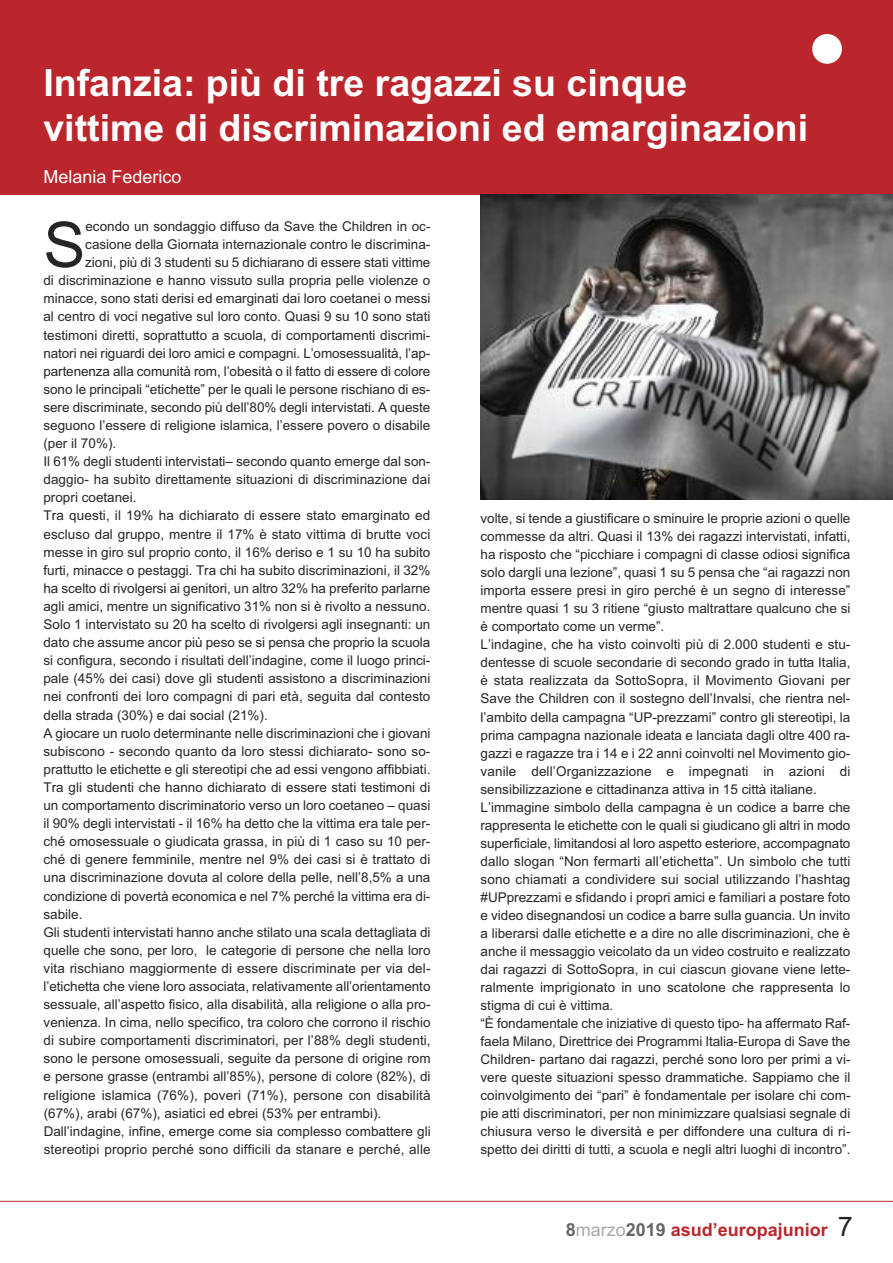
<style>
.page{position:relative;width:893px;height:1263px;background:#fff}
.page>*{position:absolute;margin:0;border:0;box-sizing:border-box;transform-origin:0 0}
.t1{font:62.85px "Arial";color:#272627}
.t2{font:700 37.5px/45px "Arial";color:#fff}
.t3{font:700 18px "Arial";color:#bb262c}
.t4{font:18px "Arial";color:#fff}
.t5{font:13.5px/18px "Arial";color:#272627}
.s1{color:#666}
.s2{font-weight:400;color:#a9a9a9}
.s3{font-weight:400;font-size:27px;color:#272627}
</style>
<div class="page">
<div style="left:0;top:0;width:893px;height:194px;background:#bb262c"></div>
<div style="left:812px;top:34px;width:30px;height:30px;background:#fff;border-radius:50%"></div>
<img style="left:480px;top:194px;width:413px;height:306px">
<hr style="left:0;top:1201px;width:893px;height:1px;background:#bb262c">
<h2 class="t2" style="left:43px;top:60px;width:766px">Infanzia: più di tre ragazzi su cinque vittime di discriminazioni ed emarginazioni</h2>
<h3 class="t4" style="left:43px;top:167px;width:140px">Melania Federico</h3>
<h1 class="t1" style="left:43px;top:208px;width:43px">S</h1>
<p class="t5" style="left:85px;top:217px;width:347px">econdo un sondaggio diffuso da Save the Children in oc-</p>
<p class="t5" style="left:85px;top:235px;width:347px">casione della Giornata internazionale contro le discrimina-</p>
<p class="t5" style="left:85px;top:253px;width:347px">zioni, più di 3 studenti su 5 dichiarano di essere stati vittime</p>
<p class="t5" style="left:43px;top:272px;width:388px">di discriminazione e hanno vissuto sulla propria pelle violenze o</p>
<p class="t5" style="left:43px;top:290px;width:388px">minacce, sono stati derisi ed emarginati dai loro coetanei o messi</p>
<p class="t5" style="left:43px;top:308px;width:388px">al centro di voci negative sul loro conto. Quasi 9 su 10 sono stati</p>
<p class="t5" style="left:43px;top:326px;width:388px">testimoni diretti, soprattutto a scuola, di comportamenti discrimi-</p>
<p class="t5" style="left:43px;top:344px;width:388px">natori nei riguardi dei loro amici e compagni. L’omosessualità, l’ap-</p>
<p class="t5" style="left:43px;top:362px;width:388px">partenenza alla comunità rom, l’obesità o il fatto di essere di colore</p>
<p class="t5" style="left:43px;top:380px;width:388px">sono le principali “etichette” per le quali le persone rischiano di es-</p>
<p class="t5" style="left:43px;top:398px;width:388px">sere discriminate, secondo più dell’80% degli intervistati. A queste</p>
<p class="t5" style="left:43px;top:416px;width:388px">seguono l’essere di religione islamica, l’essere povero o disabile</p>
<p class="t5" style="left:43px;top:434px;width:74px">(per il 70%).</p>
<p class="t5" style="left:43px;top:452px;width:388px">Il 61% degli studenti intervistati– secondo quanto emerge dal son-</p>
<p class="t5" style="left:43px;top:471px;width:388px">daggio- ha subìto direttamente situazioni di discriminazione dai</p>
<p class="t5" style="left:43px;top:489px;width:95px">propri coetanei.</p>
<p class="t5" style="left:43px;top:507px;width:388px">Tra questi, il 19% ha dichiarato di essere stato emarginato ed</p>
<p class="t5" style="left:43px;top:525px;width:388px">escluso dal gruppo, mentre il 17% è stato vittima di brutte voci</p>
<p class="t5" style="left:43px;top:543px;width:388px">messe in giro sul proprio conto, il 16% deriso e 1 su 10 ha subito</p>
<p class="t5" style="left:43px;top:561px;width:388px">furti, minacce o pestaggi. Tra chi ha subito discriminazioni, il 32%</p>
<p class="t5" style="left:43px;top:579px;width:388px">ha scelto di rivolgersi ai genitori, un altro 32% ha preferito parlarne</p>
<p class="t5" style="left:43px;top:597px;width:388px">agli amici, mentre un significativo 31% non si è rivolto a nessuno.</p>
<p class="t5" style="left:43px;top:615px;width:388px">Solo 1 intervistato su 20 ha scelto di rivolgersi agli insegnanti: un</p>
<p class="t5" style="left:43px;top:633px;width:388px">dato che assume ancor più peso se si pensa che proprio la scuola</p>
<p class="t5" style="left:43px;top:652px;width:388px">si configura, secondo i risultati dell’indagine, come il luogo princi-</p>
<p class="t5" style="left:43px;top:670px;width:388px">pale (45% dei casi) dove gli studenti assistono a discriminazioni</p>
<p class="t5" style="left:43px;top:688px;width:388px">nei confronti dei loro compagni di pari età, seguita dal contesto</p>
<p class="t5" style="left:43px;top:706px;width:226px">della strada (30%) e dai social (21%).</p>
<p class="t5" style="left:43px;top:724px;width:388px">A giocare un ruolo determinante nelle discriminazioni che i giovani</p>
<p class="t5" style="left:43px;top:742px;width:388px">subiscono - secondo quanto da loro stessi dichiarato- sono so-</p>
<p class="t5" style="left:43px;top:760px;width:388px">prattutto le etichette e gli stereotipi che ad essi vengono affibbiati.</p>
<p class="t5" style="left:43px;top:778px;width:388px">Tra gli studenti che hanno dichiarato di essere stati testimoni di</p>
<p class="t5" style="left:43px;top:796px;width:388px">un comportamento discriminatorio verso un loro coetaneo – quasi</p>
<p class="t5" style="left:43px;top:814px;width:388px">il 90% degli intervistati - il 16% ha detto che la vittima era tale per-</p>
<p class="t5" style="left:43px;top:832px;width:388px">ché omosessuale o giudicata grassa, in più di 1 caso su 10 per-</p>
<p class="t5" style="left:43px;top:851px;width:388px">ché di genere femminile, mentre nel 9% dei casi si è trattato di</p>
<p class="t5" style="left:43px;top:869px;width:388px">una discriminazione dovuta al colore della pelle, nell’8,5% a una</p>
<p class="t5" style="left:43px;top:887px;width:388px">condizione di povertà economica e nel 7% perché la vittima era di-</p>
<p class="t5" style="left:44px;top:905px;width:41px">sabile.</p>
<p class="t5" style="left:44px;top:923px;width:388px">Gli studenti intervistati hanno anche stilato una scala dettagliata di</p>
<p class="t5" style="left:44px;top:941px;width:388px">quelle che sono, per loro, le categorie di persone che nella loro</p>
<p class="t5" style="left:44px;top:959px;width:388px">vita rischiano maggiormente di essere discriminate per via del-</p>
<p class="t5" style="left:44px;top:977px;width:388px">l’etichetta che viene loro associata, relativamente all’orientamento</p>
<p class="t5" style="left:44px;top:995px;width:388px">sessuale, all’aspetto fisico, alla disabilità, alla religione o alla pro-</p>
<p class="t5" style="left:44px;top:1013px;width:388px">venienza. In cima, nello specifico, tra coloro che corrono il rischio</p>
<p class="t5" style="left:44px;top:1031px;width:388px">di subire comportamenti discriminatori, per l’88% degli studenti,</p>
<p class="t5" style="left:44px;top:1050px;width:388px">sono le persone omosessuali, seguite da persone di origine rom</p>
<p class="t5" style="left:44px;top:1068px;width:388px">e persone grasse (entrambi all’85%), persone di colore (82%), di</p>
<p class="t5" style="left:44px;top:1086px;width:388px">religione islamica (76%), poveri (71%), persone con disabilità</p>
<p class="t5" style="left:44px;top:1104px;width:339px">(67%), arabi (67%), asiatici ed ebrei (53% per entrambi).</p>
<p class="t5" style="left:44px;top:1122px;width:388px">Dall’indagine, infine, emerge come sia complesso combattere gli</p>
<p class="t5" style="left:44px;top:1140px;width:388px">stereotipi proprio perché sono difficili da stanare e perché, alle</p>
<p class="t5" style="left:480px;top:510px;width:371px">volte, si tende a giustificare o sminuire le proprie azioni o quelle commesse da altri. Quasi il 13% dei ragazzi intervistati, infatti, ha risposto che “picchiare i compagni di classe odiosi significa solo dargli una lezione”, quasi 1 su 5 pensa che “ai ragazzi non importa essere presi in giro perché è un segno di interesse” mentre quasi 1 su 3 ritiene “giusto maltrattare qualcuno che si è comportato come un verme”.<br>L’indagine, che ha visto coinvolti più di 2.000 studenti e stu&shy;dentesse di scuole secondarie di secondo grado in tutta Italia, è stata realizzata da SottoSopra, il Movimento Giovani per Save the Children con il sostegno dell’Invalsi, che rientra nel&shy;l’ambito della campagna “UP-prezzami” contro gli stereotipi, la prima campagna nazionale ideata e lanciata dagli oltre 400 ra&shy;gazzi e ragazze tra i 14 e i 22 anni coinvolti nel Movimento gio&shy;vanile dell’Organizzazione e impegnati in azioni di sensibilizzazione e cittadinanza attiva in 15 città italiane.<br>L’immagine simbolo della campagna è un codice a barre che rappresenta le etichette con le quali si giudicano gli altri in modo superficiale, limitandosi al loro aspetto esteriore, accompagnato dallo slogan “Non fermarti all’etichetta”. Un simbolo che tutti sono chiamati a condividere sui social utilizzando l’hashtag #UPprezzami e sfidando i propri amici e familiari a postare foto e video disegnandosi un codice a barre sulla guancia. Un invito a liberarsi dalle etichette e a dire no alle discriminazioni, che è anche il messaggio veicolato da un video costruito e realizzato dai ragazzi di SottoSopra, in cui ciascun giovane viene lette&shy;ralmente imprigionato in uno scatolone che rappresenta lo stigma di cui è vittima.<br>“È fondamentale che iniziative di questo tipo- ha affermato Raf&shy;faela Milano, Direttrice dei Programmi Italia-Europa di Save the Children- partano dai ragazzi, perché sono loro per primi a vi&shy;vere queste situazioni spesso drammatiche. Sappiamo che il coinvolgimento dei “pari” è fondamentale per isolare chi com&shy;pie atti discriminatori, per non minimizzare qualsiasi segnale di chiusura verso le diversità e per diffondere una cultura di ri&shy;spetto dei diritti di tutti, a scuola e negli altri luoghi di incontro”.</p>
<h3 class="t3" style="left:566px;top:1219px;width:289px"><span class="s1">8</span><span class="s2">marzo</span><span class="s1">2019</span> asud’europajunior <span class="s3">7</span></h3>
</div>
